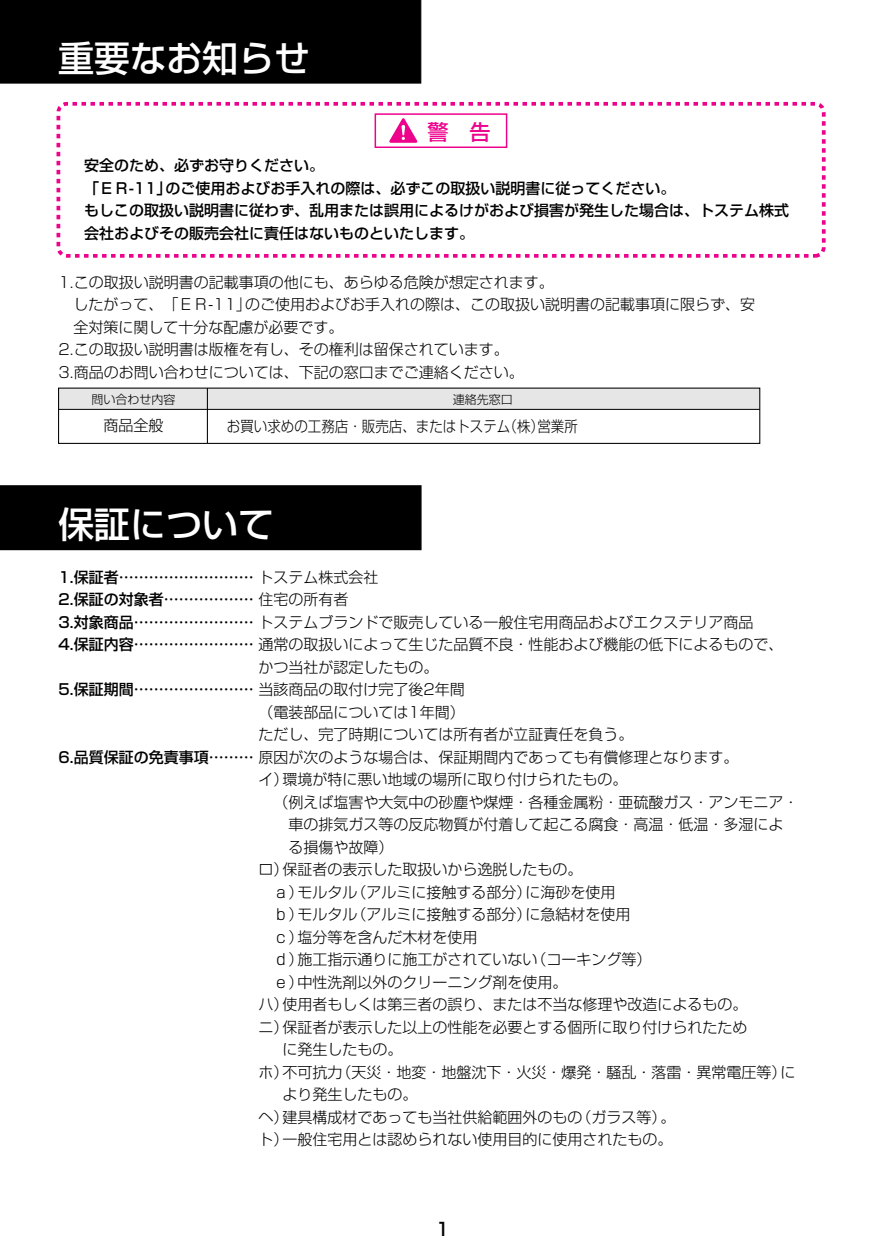
<style>
.page{position:relative;width:888px;height:1260px;background:#fff}
.page>*{position:absolute;margin:0;border:0;box-sizing:border-box;transform-origin:0 0}
.t1{font:500 36px "Shin Go";color:#fff}
.t2{font:500 21px "Shin Go";color:#ed028c}
.t3{font:500 18px "Shin Go";color:#000}
.t4{font:300 15px "Shin Go";color:#000}
.t5{font:500 15px/22.5px "Shin Go";color:#000}
.t6{font:300 15px "Shin Go";color:#000;scale:.9 1}
.t7{font:300 12px "Shin Go";color:#000}
.s1{font-weight:300}
.s2{font-weight:500}
</style>
<div class="page">
<div style="left:59px;top:388px;width:701px;height:21px;background:#e6e6e6"></div>
<div style="left:0;top:0;width:421px;height:83px;background:#000"></div>
<div style="left:0;top:485px;width:422px;height:65px;background:#000"></div>
<div style="left:57px;top:102px;width:769px;height:156px;border:4px dashed #ed028c;border-radius:9px"></div>
<hr style="left:207px;top:388px;width:1px;height:55px;background:#000">
<hr style="left:59px;top:409px;width:701px;height:1px;background:#000">
<div style="left:58px;top:388px;width:702px;height:56px;border:1px solid #000"></div>
<div style="left:375px;top:113px;width:132px;height:35px;border:2px solid #ed028c"></div>
<svg style="left:389px;top:118px;width:28px;height:25px"></svg>
<h1 class="t1" style="left:58px;top:35px;width:253px">重要なお知らせ</h1>
<h2 class="t2" style="left:428px;top:118px;width:64px">警 告</h2>
<p class="t5" style="left:84px;top:154px;width:706px">安全のため、必ずお守りください。<br>「ＥＲ-11」のご使用およびお手入れの際は、必ずこの取扱い説明書に従ってください。<br>もしこの取扱い説明書に従わず、乱用または誤用によるけがおよび損害が発生した場合は、トステム株式会社およびその販売会社に責任はないものといたします。</p>
<p class="t4" style="left:59px;top:272px;width:497px">1.この取扱い説明書の記載事項の他にも、あらゆる危険が想定されます。</p>
<p class="t4" style="left:74px;top:295px;width:683px">したがって、「ＥＲ-11」のご使用およびお手入れの際は、この取扱い説明書の記載事項に限らず、安</p>
<p class="t4" style="left:74px;top:317px;width:272px">全対策に関して十分な配慮が必要です。</p>
<p class="t4" style="left:59px;top:340px;width:452px">2.この取扱い説明書は版権を有し、その権利は留保されています。</p>
<p class="t4" style="left:59px;top:362px;width:467px">3.商品のお問い合わせについては、下記の窓口までご連絡ください。</p>
<p class="t7" style="left:92px;top:391px;width:85px">問い合わせ内容</p>
<p class="t7" style="left:453px;top:391px;width:61px">連絡先窓口</p>
<p class="t4" style="left:103px;top:416px;width:61px">商品全般</p>
<p class="t6" style="left:227px;top:416px;width:392px">お買い求めの工務店・販売店、またはトステム（株）営業所</p>
<h1 class="t1" style="left:58px;top:501px;width:217px">保証について</h1>
<p class="t5" style="left:59px;top:565px;width:321px">1.保証者……………………… <span class="s1">トステム株式会社</span></p>
<p class="t5" style="left:59px;top:588px;width:291px">2.保証の対象者……………… <span class="s1">住宅の所有者</span></p>
<p class="t4" style="left:59px;top:612px;width:696px"><span class="s2">3.対象商品……………………</span> トステムブランドで販売している一般住宅用商品およびエクステリア商品</p>
<p class="t4" style="left:59px;top:635px;width:726px"><span class="s2">4.保証内容……………………</span> 通常の取扱いによって生じた品質不良・性能および機能の低下によるもので、</p>
<p class="t4" style="left:258px;top:657px;width:181px">かつ当社が認定したもの。</p>
<p class="t5" style="left:59px;top:678px;width:408px">5.保証期間…………………… <span class="s1">当該商品の取付け完了後2年間</span></p>
<p class="t4" style="left:258px;top:702px;width:208px">（電装部品については1年間）</p>
<p class="t4" style="left:258px;top:725px;width:376px">ただし、完了時期については所有者が立証責任を負う。</p>
<p class="t4" style="left:59px;top:747px;width:681px"><span class="s2">6.品質保証の免責事項………</span> 原因が次のような場合は、保証期間内であっても有償修理となります。</p>
<p class="t4" style="left:258px;top:770px;width:370px">イ）環境が特に悪い地域の場所に取り付けられたもの。</p>
<p class="t4" style="left:273px;top:792px;width:527px">（例えば塩害や大気中の砂塵や煤煙・各種金属粉・亜硫酸ガス・アンモニア・</p>
<p class="t4" style="left:288px;top:815px;width:497px">車の排気ガス等の反応物質が付着して起こる腐食・高温・低温・多湿によ</p>
<p class="t4" style="left:288px;top:837px;width:106px">る損傷や故障）</p>
<p class="t4" style="left:258px;top:860px;width:325px">ロ）保証者の表示した取扱いから逸脱したもの。</p>
<p class="t4" style="left:273px;top:882px;width:344px">ａ）モルタル（アルミに接触する部分）に海砂を使用</p>
<p class="t4" style="left:273px;top:905px;width:359px">ｂ）モルタル（アルミに接触する部分）に急結材を使用</p>
<p class="t4" style="left:273px;top:927px;width:205px">ｃ）塩分等を含んだ木材を使用</p>
<p class="t4" style="left:273px;top:950px;width:379px">ｄ）施工指示通りに施工がされていない（コーキング等）</p>
<p class="t4" style="left:273px;top:972px;width:295px">ｅ）中性洗剤以外のクリーニング剤を使用。</p>
<p class="t4" style="left:258px;top:995px;width:490px">ハ）使用者もしくは第三者の誤り、または不当な修理や改造によるもの。</p>
<p class="t4" style="left:258px;top:1017px;width:490px">ニ）保証者が表示した以上の性能を必要とする個所に取り付けられたため</p>
<p class="t4" style="left:282px;top:1040px;width:121px">に発生したもの。</p>
<p class="t4" style="left:258px;top:1062px;width:539px">ホ）不可抗力（天災・地変・地盤沈下・火災・爆発・騒乱・落雷・異常電圧等）に</p>
<p class="t4" style="left:282px;top:1085px;width:136px">より発生したもの。</p>
<p class="t4" style="left:258px;top:1107px;width:418px">ヘ）建具構成材であっても当社供給範囲外のもの（ガラス等）。</p>
<p class="t4" style="left:258px;top:1130px;width:415px">ト）一般住宅用とは認められない使用目的に使用されたもの。</p>
<p class="t3" style="left:436px;top:1218px;width:15px">1</p>
</div>
